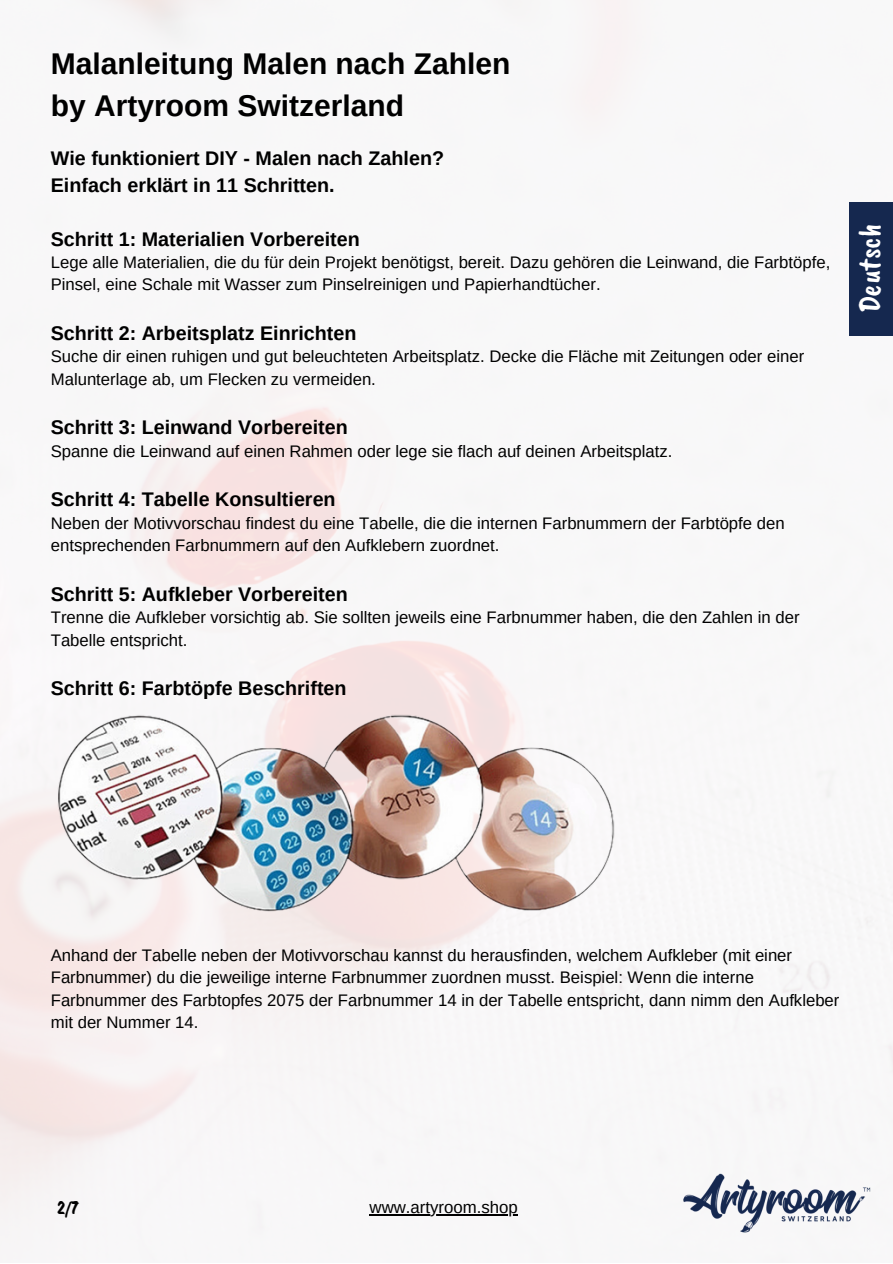
<style>
.page{position:relative;width:893px;height:1264px;background:#fff}
.page>*{position:absolute;margin:0;border:0;box-sizing:border-box;transform-origin:0 0}
.t1{font:31.65px "Caveat Brush";color:#fff}
.t2{font:700 30px/41.5px "Arimo";color:#000}
.t3{font:700 19.65px "Arimo";color:#000}
.t4{font:19.65px "Caveat Brush";color:#000}
.t5{font:16.8px "Arimo";color:#000}
.t6{font:16.65px/22.5px "Arimo";color:#000}
</style>
<div class="page">
<img style="left:0;top:0;width:892px;height:1262px">
<div style="left:848px;top:202px;width:44px;height:133px;background:#15284f"></div>
<img style="left:681px;top:1173px;width:192px;height:61px">
<img style="left:51px;top:707px;width:571px;height:215px">
<hr style="left:369px;top:1214px;width:149px;height:1px;background:#000">
<p class="t2" style="left:51px;top:43px;width:461px">Malanleitung Malen nach Zahlen by Artyroom Switzerland</p>
<p class="t3" style="left:51px;top:147px;width:395px">Wie funktioniert DIY - Malen nach Zahlen?</p>
<p class="t3" style="left:51px;top:174px;width:285px">Einfach erklärt in 11 Schritten.</p>
<p class="t3" style="left:51px;top:228px;width:310px">Schritt 1: Materialien Vorbereiten</p>
<p class="t6" style="left:51px;top:251px;width:781px">Lege alle Materialien, die du für dein Projekt benötigst, bereit. Dazu gehören die Leinwand, die Farbtöpfe,<br>Pinsel, eine Schale mit Wasser zum Pinselreinigen und Papierhandtücher.</p>
<p class="t3" style="left:51px;top:322px;width:307px">Schritt 2: Arbeitsplatz Einrichten</p>
<p class="t6" style="left:51px;top:345px;width:755px">Suche dir einen ruhigen und gut beleuchteten Arbeitsplatz. Decke die Fläche mit Zeitungen oder einer<br>Malunterlage ab, um Flecken zu vermeiden.</p>
<p class="t3" style="left:51px;top:416px;width:298px">Schritt 3: Leinwand Vorbereiten</p>
<p class="t6" style="left:51px;top:440px;width:623px">Spanne die Leinwand auf einen Rahmen oder lege sie flach auf deinen Arbeitsplatz.</p>
<p class="t3" style="left:51px;top:488px;width:286px">Schritt 4: Tabelle Konsultieren</p>
<p class="t6" style="left:51px;top:512px;width:735px">Neben der Motivvorschau findest du eine Tabelle, die die internen Farbnummern der Farbtöpfe den entsprechenden Farbnummern auf den Aufklebern zuordnet.</p>
<p class="t3" style="left:51px;top:583px;width:298px">Schritt 5: Aufkleber Vorbereiten</p>
<p class="t6" style="left:51px;top:606px;width:750px">Trenne die Aufkleber vorsichtig ab. Sie sollten jeweils eine Farbnummer haben, die den Zahlen in der<br>Tabelle entspricht.</p>
<p class="t3" style="left:51px;top:677px;width:297px">Schritt 6: Farbtöpfe Beschriften</p>
<p class="t1" style="left:849px;top:313px;width:91px;rotate:-90deg">Deutsch</p>
<p class="t6" style="left:51px;top:943px;width:790px">Anhand der Tabelle neben der Motivvorschau kannst du herausfinden, welchem Aufkleber (mit einer Farbnummer) du die jeweilige interne Farbnummer zuordnen musst. Beispiel: Wenn die interne Farbnummer des Farbtopfes 2075 der Farbnummer 14 in der Tabelle entspricht, dann nimm den Aufkleber mit der Nummer 14.</p>
<p class="t4" style="left:57px;top:1195px;width:23px">2/7</p>
<p class="t5" style="left:369px;top:1197px;width:150px">www.artyroom.shop</p>
</div>
